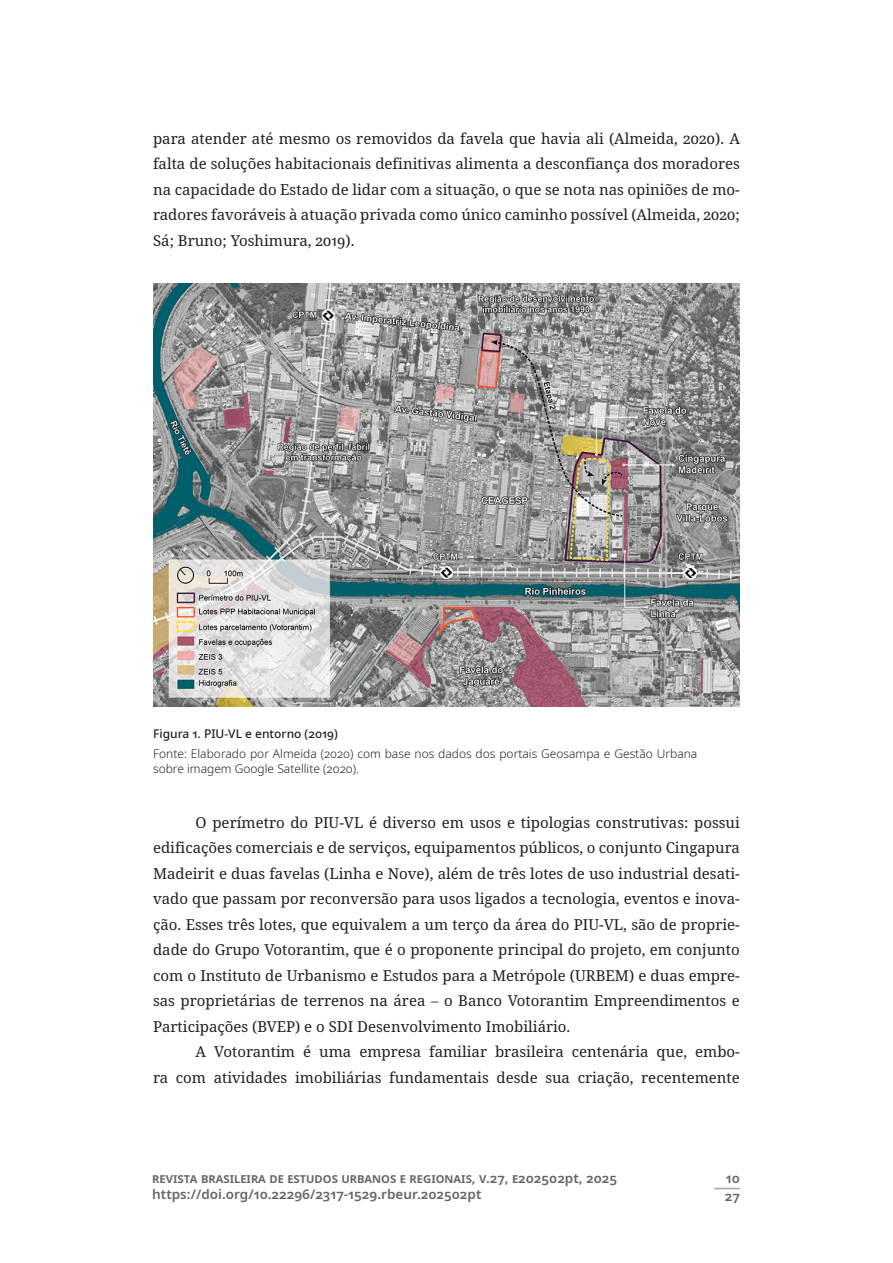
<style>
.page{position:relative;width:893px;height:1263px;background:#fff}
.page>*{position:absolute;margin:0;border:0;box-sizing:border-box;transform-origin:0 0}
.texto_nor_dep{font:15px/25.5px "Noto Serif";color:#231f20;text-align:justify}
.texto_nor_ant{font:15px/25.5px "Noto Serif";color:#231f20;text-align:justify}
.texto_nor{font:15px/25.5px "Noto Serif";color:#231f20;text-align:right}
.t1{font:600 13.5px/16.5px "Noto Sans";color:#6b6360}
.legenda_esq{font:300 12px/15px "Noto Sans";color:#231f20}
.titulo_tab_fig{font:500 12px "Noto Sans";color:#231f20}
</style>
<div class="page">
<svg style="left:714px;top:1188px;width:26px;height:1px"></svg>
<img style="left:153px;top:284px;width:587px;height:422px">
<p class="texto_nor_ant" style="left:153px;top:126px;width:588px">para atender até mesmo os removidos da favela que havia ali (Almeida, 2020). A falta de soluções habitacionais definitivas alimenta a desconfiança dos moradores na capacidade do Estado de lidar com a situação, o que se nota nas opiniões de mo&shy;radores favoráveis à atuação privada como único caminho possível (Almeida, 2020; Sá; Bruno; Yoshimura, 2019).</p>
<p class="titulo_tab_fig" style="left:153px;top:725px;width:186px">Figura 1. PIU-VL e entorno (2019)</p>
<p class="legenda_esq" style="left:153px;top:746px;width:546px">Fonte: Elaborado por Almeida (2020) com base nos dados dos portais Geosampa e Gestão Urbana sobre imagem Google Satellite (2020).</p>
<p class="texto_nor_dep" style="left:153px;top:810px;width:588px;text-indent:43px">O perímetro do PIU-VL é diverso em usos e tipologias construtivas: possui edificações comerciais e de serviços, equipamentos públicos, o conjunto Cingapura Madeirit e duas favelas (Linha e Nove), além de três lotes de uso industrial desati&shy;vado que passam por reconversão para usos ligados a tecnologia, eventos e inova&shy;ção. Esses três lotes, que equivalem a um terço da área do PIU-VL, são de proprie&shy;dade do Grupo Votorantim, que é o proponente principal do projeto, em conjunto com o Instituto de Urbanismo e Estudos para a Metrópole (URBEM) e duas empre&shy;sas proprietárias de terrenos na área – o Banco Votorantim Empreendimentos e Participações (BVEP) e o SDI Desenvolvimento Imobiliário.</p>
<p class="texto_nor" style="left:153px;top:1039px;width:588px">A Votorantim é uma empresa familiar brasileira centenária que, embo-<br>ra com atividades imobiliárias fundamentais desde sua criação, recentemente</p>
<p class="t1" style="left:152px;top:1170px;width:466px">REVISTA BRASILEIRA DE ESTUDOS URBANOS E REGIONAIS, V.27, E202502PT, 2025<br>HTTPS://DOI.ORG/10.22296/2317-1529.RBEUR.202502PT</p>
<p class="t1" style="left:725px;top:1169px;width:17px;line-height:18.6px">10<br>27</p>
</div>
